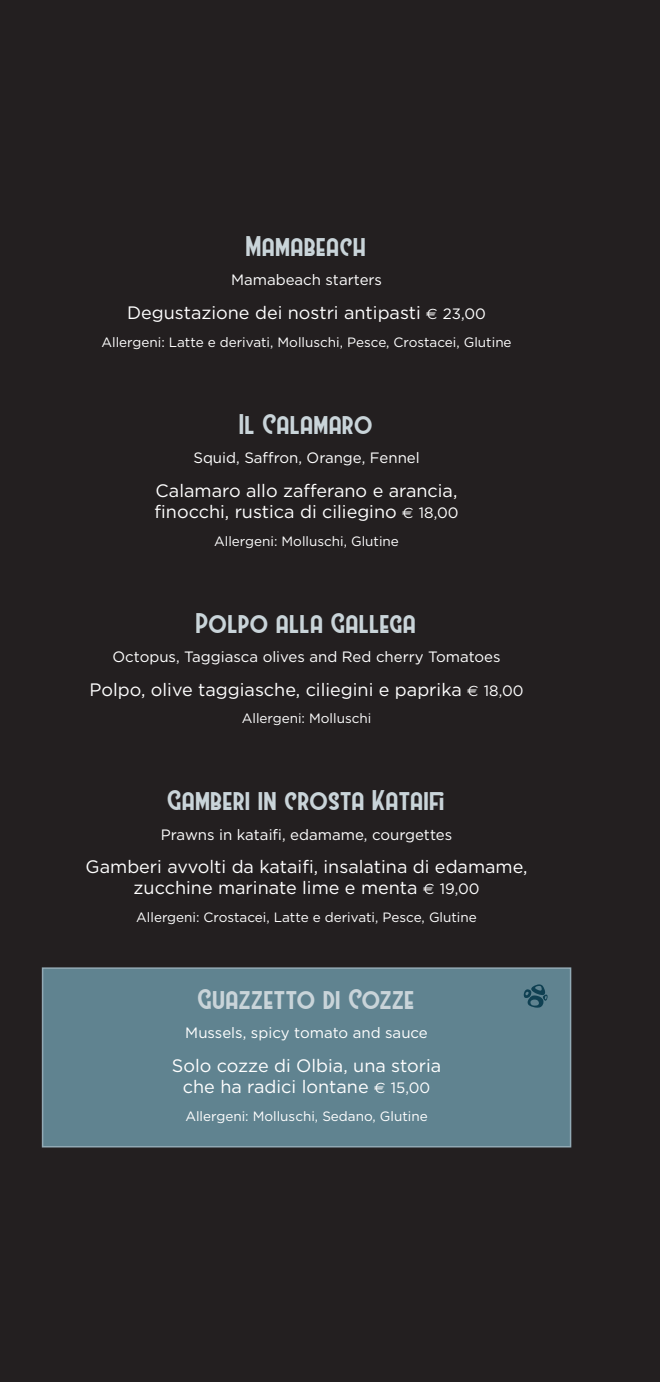
<style>
.page{position:relative;width:660px;height:1382px;background:#fff}
.page>*{position:absolute;margin:0;border:0;box-sizing:border-box;transform-origin:0 0}
.PIATTO_ita{font:25.5px "Westmeath";letter-spacing:.02em;color:#c9d4d9}
.COSA_E__ita{font:18px/21px "Gotham";color:#fff;text-align:center}
.PIATTO_eng{font:15px "Gotham";color:#fff}
.ALLERGENI{font:13.5px "Gotham";color:#fff}
.s1{font-family:"Euro Sans";font-size:15px}
.s2{font-size:15px}
</style>
<div class="page">
<div style="left:0;top:0;width:659px;height:1382px;background:#231f20"></div>
<div style="left:42px;top:967px;width:529px;height:180px;background:#608390;border:2px solid #92aab5"></div>
<svg style="left:523px;top:984px;width:24px;height:24px"></svg>
<p class="PIATTO_ita" style="left:246px;top:232px;width:121px">Mamabeach</p>
<p class="PIATTO_eng" style="left:231px;top:272px;width:152px">Mamabeach starters</p>
<p class="COSA_E__ita" style="left:127px;top:302px;width:360px">Degustazione dei nostri antipasti <span class="s1">€</span> <span class="s2">23,00</span></p>
<p class="ALLERGENI" style="left:101px;top:335px;width:411px">Allergeni: Latte e derivati, Molluschi, Pesce, Crostacei, Glutine</p>
<p class="PIATTO_ita" style="left:239px;top:409px;width:135px">Il Calamaro</p>
<p class="PIATTO_eng" style="left:193px;top:449px;width:228px">Squid, Saffron, Orange, Fennel</p>
<p class="COSA_E__ita" style="left:154px;top:480px;width:305px;text-align:left">Calamaro allo zafferano e arancia, finocchi, rustica di ciliegino <span class="s1">€</span> <span class="s2">18,00</span></p>
<p class="ALLERGENI" style="left:214px;top:533px;width:186px">Allergeni: Molluschi, Glutine</p>
<p class="PIATTO_ita" style="left:196px;top:608px;width:221px">Polpo alla Gallega</p>
<p class="PIATTO_eng" style="left:112px;top:648px;width:389px">Octopus, Taggiasca olives and Red cherry Tomatoes</p>
<p class="COSA_E__ita" style="left:89px;top:678px;width:435px">Polpo, olive taggiasche, ciliegini e paprika <span class="s1">€</span> <span class="s2">18,00</span></p>
<p class="ALLERGENI" style="left:241px;top:711px;width:131px">Allergeni: Molluschi</p>
<p class="PIATTO_ita" style="left:167px;top:786px;width:279px">Gamberi in crosta Kataifi</p>
<p class="PIATTO_eng" style="left:161px;top:826px;width:292px">Prawns in kataifi, edamame, courgettes</p>
<p class="COSA_E__ita" style="left:85px;top:856px;width:443px">Gamberi avvolti da kataifi, insalatina di edamame, zucchine marinate lime e menta <span class="s1">€</span> <span class="s2">19,00</span></p>
<p class="ALLERGENI" style="left:136px;top:910px;width:342px">Allergeni: Crostacei, Latte e derivati, Pesce, Glutine</p>
<p class="PIATTO_ita" style="left:198px;top:985px;width:218px">Guazzetto di Cozze</p>
<p class="PIATTO_eng" style="left:185px;top:1025px;width:244px">Mussels, spicy tomato and sauce</p>
<p class="COSA_E__ita" style="left:172px;top:1055px;width:270px">Solo cozze di Olbia, una storia che ha radici lontane <span class="s1">€</span> <span class="s2">15,00</span></p>
<p class="ALLERGENI" style="left:185px;top:1109px;width:244px">Allergeni: Molluschi, Sedano, Glutine</p>
</div>
